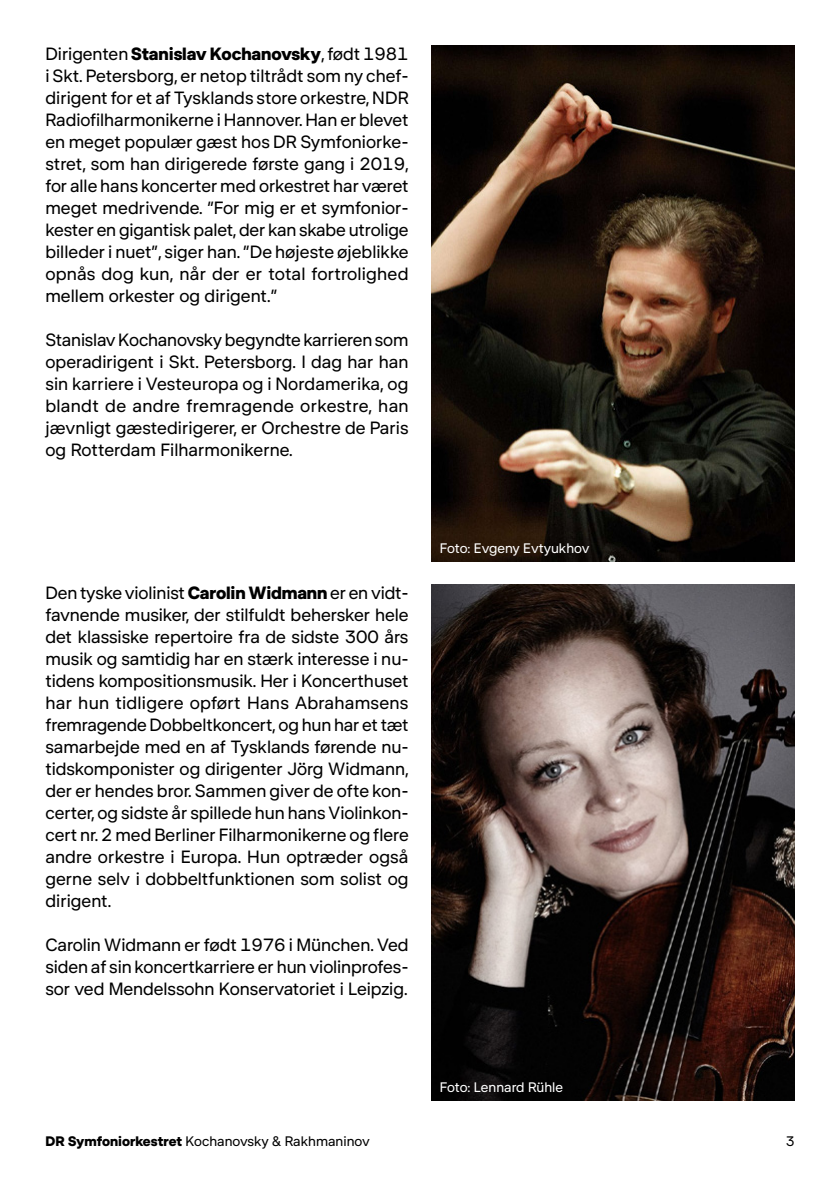
<style>
.page{position:relative;width:840px;height:1191px;background:#fff}
.page>*{position:absolute;margin:0;border:0;box-sizing:border-box;transform-origin:0 0}
.t1{font:18px/22px "DR Publik";color:#000;text-align:justify}
.t2{font:14px "DR Publik";color:#000}
.t3{font:14px "DR Publik";color:#fff}
.s1{font-weight:700}
</style>
<div class="page">
<img style="left:431px;top:584px;width:363px;height:516px">
<img style="left:431px;top:45px;width:363px;height:516px">
<p class="t1" style="left:45px;top:42px;width:364px">Dirigenten <span class="s1">Stanislav Kochanovsky</span>, født 1981 i Skt. Petersborg, er netop tiltrådt som ny chef&shy;dirigent for et af Tysklands store orkestre, NDR Radiofilharmonikerne i Hannover. Han er blevet en meget populær gæst hos DR Symfoniorke&shy;stret, som han dirigerede første gang i 2019, for alle hans koncerter med orkestret har været meget medrivende. ”For mig er et symfonior&shy;kester en gigantisk palet, der kan skabe utrolige billeder i nuet”, siger han. ”De højeste øjeblikke opnås dog kun, når der er total fortrolighed mellem orkester og dirigent.”</p>
<p class="t1" style="left:45px;top:328px;width:364px">Stanislav Kochanovsky begyndte karrieren som operadirigent i Skt. Petersborg. I dag har han sin karriere i Vesteuropa og i Nordamerika, og blandt de andre fremragende orkestre, han jævnligt gæstedirigerer, er Orchestre de Paris og Rotterdam Filharmonikerne.</p>
<p class="t1" style="left:45px;top:581px;width:364px">Den tyske violinist <span class="s1">Carolin Widmann</span> er en vidt&shy;favnende musiker, der stilfuldt behersker hele det klassiske repertoire fra de sidste 300 års musik og samtidig har en stærk interesse i nu&shy;tidens kompositionsmusik. Her i Koncerthuset har hun tidligere opført Hans Abrahamsens fremragende Dobbeltkoncert, og hun har et tæt samarbejde med en af Tysklands førende nu&shy;tidskomponister og dirigenter Jörg Widmann, der er hendes bror. Sammen giver de ofte kon&shy;certer, og sidste år spillede hun hans Violinkon&shy;cert nr. 2 med Berliner Filharmonikerne og flere andre orkestre i Europa. Hun optræder også gerne selv i dobbeltfunktionen som solist og dirigent.</p>
<p class="t1" style="left:45px;top:933px;width:364px">Carolin Widmann er født 1976 i München. Ved siden af sin koncertkarriere er hun violinprofes&shy;sor ved Mendelssohn Konservatoriet i Leipzig.</p>
<p class="t3" style="left:439px;top:539px;width:151px">Foto: Evgeny Evtyukhov</p>
<p class="t3" style="left:439px;top:1078px;width:125px">Foto: Lennard Rühle</p>
<p class="t2" style="left:45px;top:1132px;width:326px"><span class="s1">DR Symfoniorkestret</span> Kochanovsky &amp; Rakhmaninov</p>
<p class="t2" style="left:785px;top:1132px;width:10px">3</p>
</div>
